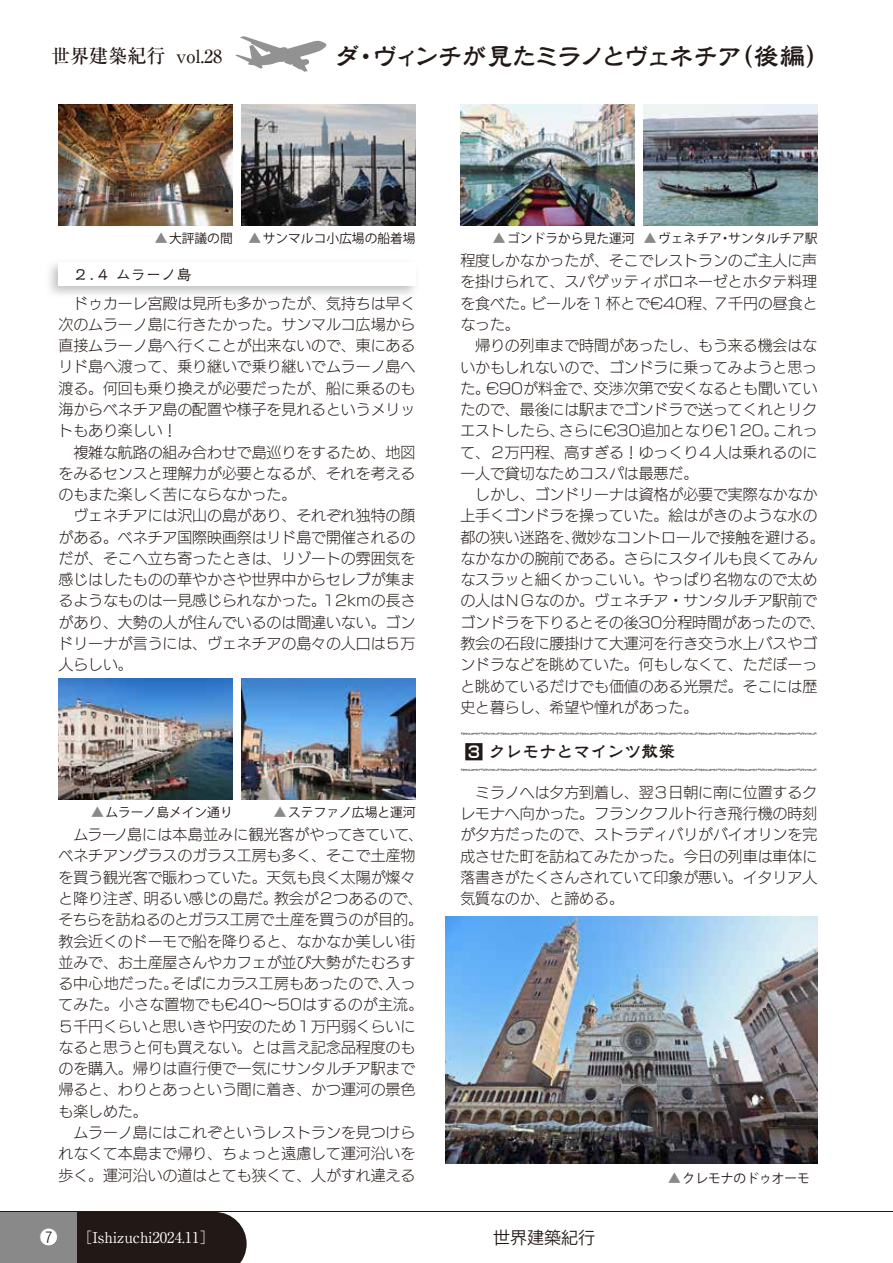
<style>
.page{position:relative;width:893px;height:1263px;background:#fff}
.page>*{position:absolute;margin:0;border:0;box-sizing:border-box;transform-origin:0 0}
.t1{font:25.5px "Reisho 101 Std Medium 90 msp RKSJ H";letter-spacing:-.11em;color:#221815}
.t2{font:19.2px "Ryumin Pro Medium 90 msp RKSJ H";color:#221815}
.t3{font:16.95px "Reisho 101 Std Medium 90 msp RKSJ H";color:#221815}
.t4{font:16.95px "Likurei Std Regular 90 msp RKSJ H";color:#221815}
.t5{font:16.95px "New Rodin Pro M 90 msp RKSJ H";color:#221815}
.t6{font:14.85px/21.3px "New Rodin Pro L 90 msp RKSJ H";color:#221815}
.t7{font:14.85px "Ryumin Pro Regular 90 msp RKSJ H";color:#fff}
.t8{font:12.75px "Koz Go Pro Regular 90 msp RKSJ H";color:#221815}
.s1{font-size:18px}
.s2{color:#898989}
.s3{font-family:"New Rodin Pro DB 90 msp RKSJ H";font-size:19.2px}
.s4{font-family:"Shin M Go Pro Light 90 msp RKSJ H";font-size:18px}
</style>
<div class="page">
<svg style="left:215px;top:1212px;width:32px;height:51px"></svg>
<div style="left:77px;top:1212px;width:138px;height:51px;background:#221815"></div>
<div style="left:0;top:1212px;width:77px;height:51px;background:#898989"></div>
<div style="left:40px;top:1229px;width:17px;height:17px;background:#221815;border-radius:50%"></div>
<hr style="left:0;top:1211px;width:893px;height:1px;background:#221815">
<svg style="left:461px;top:732px;width:356px;height:3px"></svg>
<svg style="left:461px;top:768px;width:356px;height:3px"></svg>
<svg style="left:235px;top:36px;width:92px;height:36px"></svg>
<img style="left:58px;top:104px;width:175px;height:121px">
<img style="left:460px;top:104px;width:175px;height:121px">
<img style="left:58px;top:678px;width:175px;height:121px">
<img style="left:241px;top:104px;width:175px;height:121px">
<img style="left:643px;top:104px;width:174px;height:121px">
<img style="left:241px;top:678px;width:175px;height:121px">
<img style="left:445px;top:916px;width:372px;height:247px">
<p class="t2" style="left:51px;top:40px;width:173px">世界建築紀行 <span class="s1">vol.28</span></p>
<h1 class="t1" style="left:334px;top:37px;width:498px">ダ・ヴィンチが見たミラノとヴェネチア（後編）</h1>
<p class="t8" style="left:155px;top:230px;width:262px"><span class="s2">▲</span>大評議の間 <span class="s2">▲</span>サンマルコ小広場の船着場</p>
<p class="t8" style="left:493px;top:230px;width:326px"><span class="s2">▲</span>ゴンドラから見た運河 <span class="s2">▲</span>ヴェネチア・サンタルチア駅</p>
<p class="t4" style="left:72px;top:263px;width:121px">２.４　ムラーノ島</p>
<p class="t6" style="left:58px;top:291px;width:358px">　ドゥカーレ宮殿は見所も多かったが 気持ちは早く</p>
<p class="t6" style="left:58px;top:291px;width:359px;text-indent:253px">、<br>次のムラーノ島に行きたかった。サンマルコ広場から直接ムラーノ島へ行くことが出来ないので、東にあるリド島へ渡って、乗り継いで乗り継いでムラーノ島へ渡る。何回も乗り換えが必要だったが、船に乗るのも海からベネチア島の配置や様子を見れるというメリットもあり楽しい！<br>　複雑な航路の組み合わせで島巡りをするため、地図をみるセンスと理解力が必要となるが、それを考えるのもまた楽しく苦にならなかった。<br>　ヴェネチアには沢山の島があり、それぞれ独特の顔がある。ベネチア国際映画祭はリド島で開催されるのだが、そこへ立ち寄ったときは、リゾートの雰囲気を感じはしたものの華やかさや世界中からセレブが集まるようなものは一見感じられなかった。12kmの長さがあり、大勢の人が住んでいるのは間違いない。ゴンドリーナが言うには、ヴェネチアの島々の人口は５万人らしい。</p>
<p class="t8" style="left:91px;top:804px;width:143px"><span class="s2">▲</span>ムラーノ島メイン通り</p>
<p class="t8" style="left:274px;top:804px;width:143px"><span class="s2">▲</span>ステファノ広場と運河</p>
<p class="t6" style="left:58px;top:823px;width:366px">　ムラーノ島には本島並みに観光客がやってきていて、ベネチアングラスのガラス工房も多く、そこで土産物を買う観光客で賑わっていた。天気も良く太陽が燦々と降り注ぎ、明るい感じの島だ。教会が２つあるので、そちらを訪ねるのとガラス工房で土産を買うのが目的。教会近くのドーモで船を降りると、なかなか美しい街並みで、お土産屋さんやカフェが並び大勢がたむろする中心地だった。そばにカラス工房もあったので、入ってみた。小さな置物でも€40～50はするのが主流。<br>５千円くらいと思いきや円安のため１万円弱くらいになると思うと何も買えない。とは言え記念品程度のものを購入。帰りは直行便で一気にサンタルチア駅まで帰ると、わりとあっという間に着き、かつ運河の景色も楽しめた。<br>　ムラーノ島にはこれぞというレストランを見つけられなくて本島まで帰り、ちょっと遠慮して運河沿いを歩く。運河沿いの道はとても狭くて、人がすれ違える</p>
<p class="t6" style="left:460px;top:249px;width:366px">程度しかなかったが、そこでレストランのご主人に声を掛けられて、スパゲッティボロネーゼとホタテ料理を食べた。ビールを１杯とで€40程、７千円の昼食となった。<br>　帰りの列車まで時間があったし、もう来る機会はないかもしれないので、ゴンドラに乗ってみようと思った。€90が料金で、交渉次第で安くなるとも聞いていたので、最後には駅までゴンドラで送ってくれとリクエストしたら、さらに€30追加となり€120。これって、２万円程、高すぎる！ゆっくり４人は乗れるのに一人で貸切なためコスパは最悪だ。<br>　しかし、ゴンドリーナは資格が必要で実際なかなか上手くゴンドラを操っていた。絵はがきのような水の都の狭い迷路を、微妙なコントロールで接触を避ける。なかなかの腕前である。さらにスタイルも良くてみんなスラッと細くかっこいい。やっぱり名物なので太めの人はＮＧなのか。ヴェネチア・サンタルチア駅前でゴンドラを下りるとその後30分程時間があったので、教会の石段に腰掛けて大運河を行き交う水上バスやゴンドラなどを眺めていた。何もしなくて、ただぼーっと眺めているだけでも価値のある光景だ。そこには歴史と暮らし、希望や憧れがあった。</p>
<p class="t3" style="left:465px;top:739px;width:212px"><span class="s3">3</span> クレモナとマインツ散策</p>
<p class="t6" style="left:460px;top:780px;width:358px;text-align:justify">　ミラノへは夕方到着し、翌３日朝に南に位置するクレモナへ向かった。フランクフルト行き飛行機の時刻が夕方だったので、ストラディバリがバイオリンを完成させた町を訪ねてみたかった。今日の列車は車体に落書きがたくさんされていて印象が悪い。イタリア人気質なのか、と諦める。</p>
<p class="t8" style="left:668px;top:1170px;width:143px"><span class="s2">▲</span>クレモナのドゥオーモ</p>
<p class="t7" style="left:40px;top:1226px;width:176px"><span class="s4">❼</span> ［Ishizuchi2024.11］</p>
<p class="t5" style="left:493px;top:1223px;width:103px">世界建築紀行</p>
</div>
